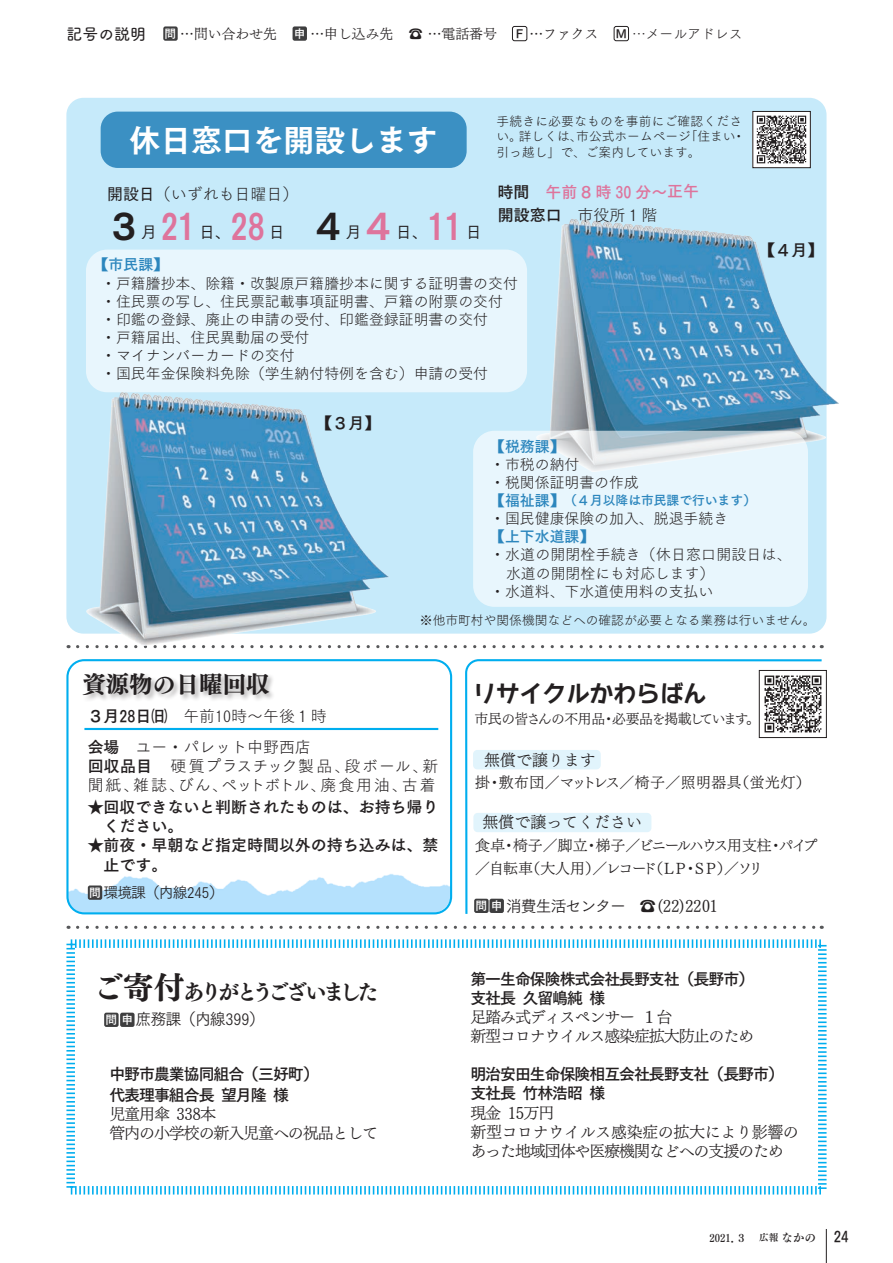
<style>
.page{position:relative;width:893px;height:1263px;background:#fff}
.page>*{position:absolute;margin:0;border:0;box-sizing:border-box;transform-origin:0 0}
.t1{font:30.9px "Tsuku Go Pro E";color:#fff}
.t2{font:23.4px "Rodin Wanpaku Pro B";color:#231f20}
.t3{font:23.4px "UD Mincho Pro B";color:#231f20}
.t4{font:21.3px "UD Mincho Pro B";letter-spacing:-.185em;color:#231f20}
.t5{font:15.9px/19.2px "UD Mincho Pro L";letter-spacing:-.065em;color:#231f20}
.t6{font:15.9px/19.2px "Tsuku Go Pro B";letter-spacing:-.065em;color:#231f20}
.t7{font:15.9px/30.6px "Tsuku Go Pro L";color:#231f20}
.t8{font:15.9px/19.2px "Tsuku Go Pro B";color:#231f20}
.t9{font:15.9px/19.2px "Tsuku Go Pro L";letter-spacing:.04em;color:#231f20}
.t10{font:15.9px "Tsuku Go Pro R";letter-spacing:-.065em;color:#231f20}
.t11{font:15.9px "UD Mincho Pro L";color:#231f20}
.t12{font:15.9px "Tsuku Go Pro M";color:#231f20}
.t13{font:15.9px "Tsuku Go Pro B";color:#de749c}
.t14{font:14.85px/18px "Tsuku Go Pro L";color:#231f20}
.t15{font:14.85px/23.4px "UD Mincho Pro L";letter-spacing:-.12em;color:#231f20}
.t16{font:14.85px "UD Mincho Pro L";letter-spacing:.03em;color:#231f20}
.t17{font:14.85px "Tsuku Go Pro B";color:#2c86bd}
.t18{font:14.85px "Tsuku Go Pro R";letter-spacing:-.055em;color:#231f20}
.t19{font:13.8px "UD Mincho Pro L";letter-spacing:-.05em;color:#231f20}
.t20{font:13.8px "UD Mincho Pro L";color:#231f20}
.t21{font:13.8px "UD Mincho Pro L";letter-spacing:-.02em;color:#231f20}
.t22{font:13.8px "Tsuku Go Pro L";color:#231f20}
.t23{font:12.75px/15.9px "Tsuku Go Pro L";color:#231f20}
.t24{font:12.75px "Tsuku Go Pro B";color:#2c86bd}
.t25{font:11.7px "Tsuku Go Pro B";color:#fff}
.t26{font:11.7px "Tsuku Go Pro B";color:#231f20}
.t27{font:10.65px "Tsuku Min Pro B";color:#231f20}
.s1{font-family:"Tsuku A Rd Gothic Std D";font-size:15.9px}
.s2{font-family:"Tsuku Go Pro B";font-size:11.7px;color:#fff}
.s3{font-family:"Tsuku Go Pro B";font-size:11.7px}
.s4{font-family:"Tsuku Go Pro D"}
.s5{color:#231f20}
.s6{font-family:"Tsuku Go Pro B"}
.s7{font-family:"Tsuku Go Pro E";font-size:34.05px}
.s8{font-family:"Tsuku Go Pro E";font-size:34.05px;color:#de749c}
.s9{font-size:14.85px}
.s10{font-size:30.9px}
.s11{font-family:"UD Mincho Pro L"}
.s12{font-size:9.6px}
.s13{font-size:11.7px}
.s14{font-family:"Tsuku Go Pro B";font-size:14.85px}
</style>
<div class="page">
<hr style="left:826px;top:1229px;width:1px;height:34px;background:#231f20">
<div style="left:163px;top:26px;width:15px;height:15px;background:#3e3e3f;border-radius:2px"></div>
<div style="left:293px;top:26px;width:14px;height:15px;background:#3e3e3f;border-radius:2px"></div>
<div style="left:512px;top:26px;width:15px;height:15px;border:1px solid #231f20;border-radius:2px"></div>
<svg style="left:78px;top:926px;width:744px;height:3px"></svg>
<svg style="left:66px;top:939px;width:761px;height:256px"></svg>
<div style="left:104px;top:1013px;width:15px;height:14px;background:#3e3e3f;border-radius:2px"></div>
<div style="left:120px;top:1013px;width:15px;height:14px;background:#3e3e3f;border-radius:2px"></div>
<svg style="left:407px;top:645px;width:415px;height:3px"></svg>
<svg style="left:465px;top:659px;width:359px;height:255px"></svg>
<hr style="left:712px;top:703px;width:47px;height:1px;background:#fff">
<div style="left:473px;top:750px;width:128px;height:19px;background:#e1f4fc;border-radius:4px"></div>
<div style="left:489px;top:899px;width:15px;height:14px;background:#3e3e3f;border-radius:2px"></div>
<div style="left:474px;top:899px;width:15px;height:14px;background:#3e3e3f;border-radius:2px"></div>
<div style="left:473px;top:813px;width:178px;height:19px;background:#e1f4fc;border-radius:4px"></div>
<img style="left:761px;top:672px;width:63px;height:64px">
<div style="left:759px;top:670px;width:67px;height:68px;border:1px solid #231f20"></div>
<img style="left:69px;top:874px;width:383px;height:39px">
<div style="left:66px;top:659px;width:386px;height:255px;border:2px solid #00aeef;border-radius:17px"></div>
<div style="left:82px;top:672px;width:194px;height:31px;background:#231f20;opacity:.38"></div>
<hr style="left:84px;top:728px;width:354px;height:2px;background:#00aeef">
<div style="left:88px;top:885px;width:14px;height:15px;background:#3e3e3f;border-radius:2px"></div>
<div style="left:66px;top:98px;width:760px;height:536px;background:#c6eafa;border-radius:17px"></div>
<div style="left:101px;top:112px;width:366px;height:56px;background:#3b90c3;border-radius:17px"></div>
<img style="left:755px;top:113px;width:53px;height:53px">
<div style="left:753px;top:111px;width:57px;height:57px;border:1px solid #231f20"></div>
<img style="left:67px;top:388px;width:340px;height:261px">
<img style="left:516px;top:208px;width:323px;height:276px">
<div style="left:86px;top:250px;width:441px;height:142px;background:#e8f6fd;border-radius:21px"></div>
<svg style="left:473px;top:431px;width:335px;height:176px;fill:#e8f6fd"></svg>
<div style="left:614px;top:26px;width:15px;height:15px;border:1px solid #231f20;border-radius:2px"></div>
<p class="t20" style="left:66px;top:23px;width:328px"><span class="s1">記号の説明</span> <span class="s2">問</span> …問い合わせ先 <span class="s2">申</span> …申し込み先</p>
<p class="t21" style="left:529px;top:23px;width:71px">…ファクス</p>
<p class="t21" style="left:409px;top:23px;width:90px">☎ …電話番号</p>
<p class="t26" style="left:514px;top:23px;width:11px">Ｆ</p>
<p class="t22" style="left:615px;top:22px;width:129px"><span class="s3">Ｍ</span> …メールアドレス</p>
<h1 class="t1" style="left:129px;top:112px;width:310px">休日窓口を開設します</h1>
<p class="t23" style="left:497px;top:111px;width:250px">手続きに必要なものを事前にご確認ください。詳しくは、市公式ホームページ「住まい・引っ越し」で、ご案内しています。</p>
<p class="t7" style="left:107px;top:177px;width:193px"><span class="s4">開設日</span>（いずれも日曜日）</p>
<p class="t13" style="left:498px;top:179px;width:203px"><span class="s5">時間　</span>午前 8 時 30 分～正午</p>
<p class="t7" style="left:498px;top:198px;width:161px"><span class="s6">開設窓口</span>　市役所１階</p>
<p class="t12" style="left:107px;top:219px;width:376px"><span class="s7">３</span>月 <span class="s8">21</span> 日、<span class="s8">28</span> 日 <span class="s7">４</span>月<span class="s8">４</span>日、<span class="s8">11</span> 日</p>
<p class="t17" style="left:94px;top:252px;width:76px">【市民課】</p>
<p class="t14" style="left:101px;top:272px;width:418px">・戸籍謄抄本、除籍・改製原戸籍謄抄本に関する証明書の交付・住民票の写し、住民票記載事項証明書、戸籍の附票の交付・印鑑の登録、廃止の申請の受付、印鑑登録証明書の交付<br>・戸籍届出、住民異動届の受付<br>・マイナンバーカードの交付<br>・国民年金保険料免除（学生納付特例を含む）申請の受付</p>
<p class="t6" style="left:317px;top:411px;width:57px">【３月】</p>
<p class="t6" style="left:759px;top:238px;width:57px">【４月】</p>
<p class="t17" style="left:490px;top:434px;width:76px">【税務課】</p>
<p class="t14" style="left:490px;top:454px;width:150px">・市税の納付<br>・税関係証明書の作成</p>
<p class="t24" style="left:490px;top:490px;width:267px"><span class="s9">【福祉課】</span>（４月以降は市民課で行います）</p>
<p class="t14" style="left:490px;top:508px;width:240px">・国民健康保険の加入、脱退手続き</p>
<p class="t17" style="left:490px;top:524px;width:106px">【上下水道課】</p>
<p class="t14" style="left:490px;top:544px;width:303px">・水道の開閉栓手続き（休日窓口開設日は、</p>
<p class="t14" style="left:506px;top:562px;width:210px">水道の開閉栓にも対応します）</p>
<p class="t14" style="left:490px;top:580px;width:225px">・水道料、下水道使用料の支払い</p>
<p class="t23" style="left:420px;top:611px;width:397px">※他市町村や関係機関などへの確認が必要となる業務は行いません。</p>
<h2 class="t3" style="left:82px;top:665px;width:189px">資源物の日曜回収</h2>
<p class="t7" style="left:88px;top:699px;width:241px"><span class="s6">３月28日㈰</span>　午前10時～午後１時<span class="s6">会場　</span>ユー・パレット中野西店</p>
<p class="t9" style="left:88px;top:754px;width:352px"><span class="s6">回収品目　</span>硬質プラスチック製品、段ボール、新聞紙、雑誌、びん、ペットボトル、廃食用油、古着</p>
<p class="t8" style="left:104px;top:796px;width:336px;text-indent:-16px">★回収できないと判断されたものは、お持ち帰りください。</p>
<p class="t8" style="left:104px;top:834px;width:336px;text-indent:-16px">★前夜・早朝など指定時間以外の持ち込みは、禁止です。</p>
<p class="t18" style="left:89px;top:880px;width:136px"><span class="s2">問</span>環境課（内線245）</p>
<h3 class="t4" style="left:93px;top:974px;width:287px"><span class="s10">ご寄付</span>ありがとうございました</h3>
<p class="t10" style="left:121px;top:1006px;width:146px">　庶務課（内線399）</p>
<p class="t25" style="left:106px;top:1010px;width:28px">問申</p>
<p class="t6" style="left:109px;top:1062px;width:211px;line-height:20.2px">中野市農業協同組合（三好町）代表理事組合長　望月隆　様</p>
<p class="t5" style="left:109px;top:1103px;width:270px">児童用傘　338本<br>管内の小学校の新入児童への祝品として</p>
<h2 class="t2" style="left:473px;top:678px;width:235px">リサイクルかわらばん</h2>
<p class="t19" style="left:474px;top:708px;width:287px">市民の皆さんの不用品・必要品を掲載しています。</p>
<p class="t11" style="left:484px;top:747px;width:113px">無償で譲ります</p>
<p class="t16" style="left:475px;top:771px;width:337px">掛・敷布団／マットレス／椅子／照明器具（蛍光灯）</p>
<p class="t11" style="left:483px;top:810px;width:161px">無償で譲ってください</p>
<p class="t15" style="left:475px;top:833px;width:344px">食卓・椅子／脚立・梯子／ビニールハウス用支柱・パイプ／自転車（大人用）／レコード（ＬＰ・ＳＰ）／ソリ</p>
<p class="t10" style="left:475px;top:893px;width:244px"><span class="s2">問申</span>消費生活センター　<span class="s11">☎(22）2201</span></p>
<p class="t6" style="left:470px;top:967px;width:285px">第一生命保険株式会社長野支社（長野市）支社長　久留嶋純　様</p>
<p class="t5" style="left:470px;top:1007px;width:285px">足踏み式ディスペンサー　１台<br>新型コロナウイルス感染症拡大防止のため</p>
<p class="t6" style="left:470px;top:1063px;width:315px">明治安田生命保険相互会社長野支社（長野市）支社長　竹林浩昭　様</p>
<p class="t5" style="left:470px;top:1102px;width:330px">現金　15万円<br>新型コロナウイルス感染症の拡大により影響のあった地域団体や医療機関などへの支援のため</p>
<p class="t27" style="left:709px;top:1229px;width:141px">２０21．３ <span class="s12">広報</span><span class="s13">なかの</span> <span class="s14">24</span></p>
</div>
